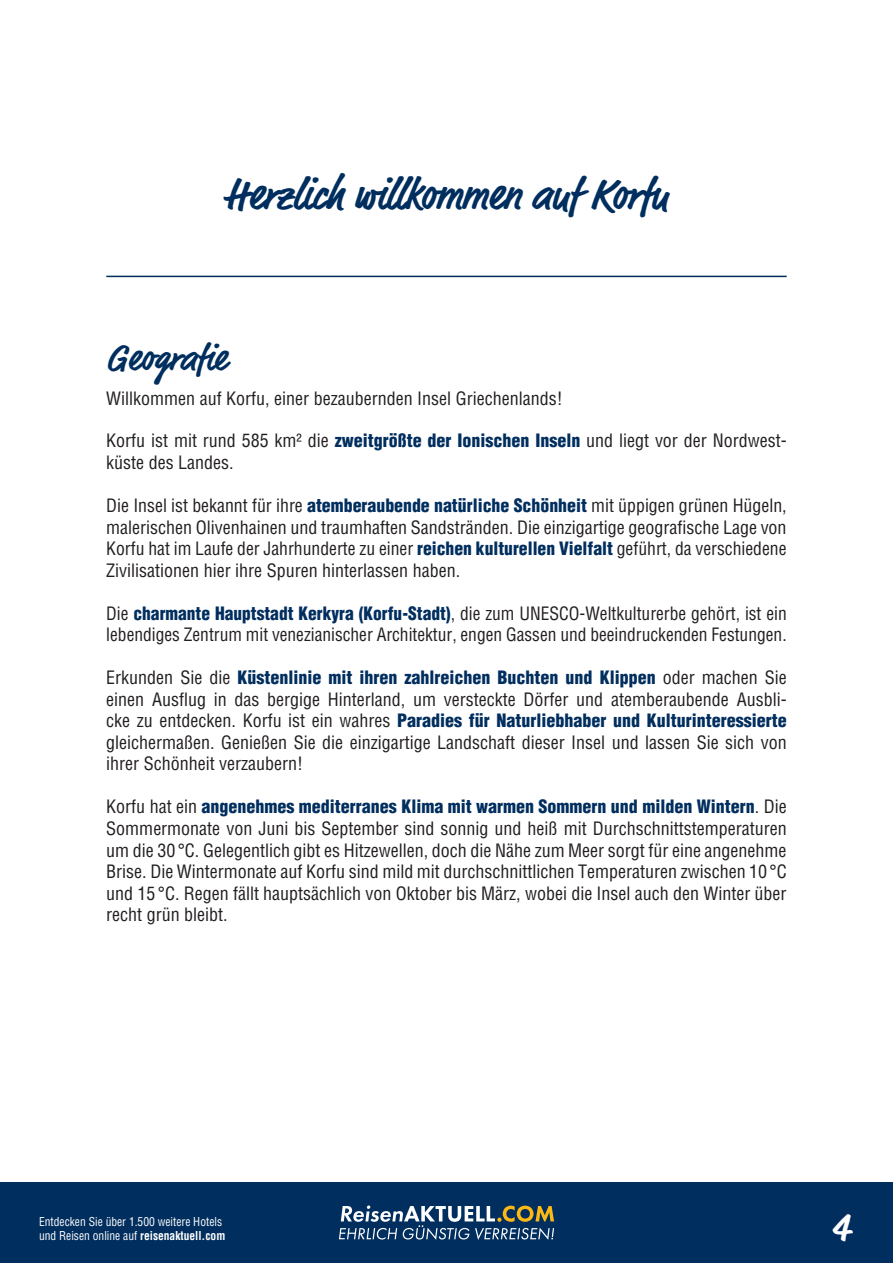
<style>
.page{position:relative;width:893px;height:1263px;background:#fff}
.page>*{position:absolute;margin:0;border:0;box-sizing:border-box;transform-origin:0 0}
.t1{font:700 45px "Market Pro";letter-spacing:-.005em;color:#002e5e;scale:.95 1}
.t2{font:700 42px "Market Pro";color:#fff}
.t3{font:700 37.5px "Market Pro";letter-spacing:-.005em;color:#002e5e;scale:.95 1}
.t4{font:condensed 18px/21.6px "Helvetica LT Std";color:#231f20;text-align:justify}
.t5{font:condensed 12px/14.4px "Helvetica LT Std";color:#fff;scale:.96 1}
.s1{font-weight:900;color:#002e5e}
.s2{font-weight:700}
</style>
<div class="page">
<hr style="left:106px;top:276px;width:681px;height:1px;background:#002e5e">
<div style="left:0;top:1182px;width:893px;height:81px;background:#002e5e"></div>
<svg style="left:339px;top:1205px;width:215px;height:35px"></svg>
<h1 class="t1" style="left:224px;top:163px;width:469px">Herzlich willkommen auf Korfu</h1>
<h3 class="t3" style="left:106px;top:332px;width:128px">Geografie</h3>
<p class="t4" style="left:106px;top:387px;width:458px">Willkommen auf Korfu, einer bezaubernden Insel Griechenlands!</p>
<p class="t4" style="left:106px;top:430px;width:682px">Korfu ist mit rund 585 km² die <span class="s1">zweitgrößte der Ionischen Inseln</span> und liegt vor der Nordwest&shy;küste des Landes.</p>
<p class="t4" style="left:106px;top:494px;width:682px">Die Insel ist bekannt für ihre <span class="s1">atemberaubende natürliche Schönheit</span> mit üppigen grünen Hügeln, malerischen Olivenhainen und traumhaften Sandstränden. Die einzigartige geografische Lage von Korfu hat im Laufe der Jahrhunderte zu einer <span class="s1">reichen kulturellen Vielfalt</span> geführt, da verschiedene Zivilisationen hier ihre Spuren hinterlassen haben.</p>
<p class="t4" style="left:106px;top:602px;width:682px">Die <span class="s1">charmante Hauptstadt Kerkyra (Korfu-Stadt)</span>, die zum UNESCO-Weltkulturerbe gehört, ist ein lebendiges Zentrum mit venezianischer Architektur, engen Gassen und beeindruckenden Festungen.</p>
<p class="t4" style="left:106px;top:666px;width:682px">Erkunden Sie die <span class="s1">Küstenlinie mit ihren zahlreichen Buchten und Klippen</span> oder machen Sie einen Ausflug in das bergige Hinterland, um versteckte Dörfer und atemberaubende Ausbli&shy;cke zu entdecken. Korfu ist ein wahres <span class="s1">Paradies für Naturliebhaber und Kulturinteressierte </span>gleichermaßen. Genießen Sie die einzigartige Landschaft dieser Insel und lassen Sie sich von ihrer Schönheit verzaubern!</p>
<p class="t4" style="left:106px;top:796px;width:682px">Korfu hat ein <span class="s1">angenehmes mediterranes Klima mit warmen Sommern und milden Wintern</span>. Die Sommermonate von Juni bis September sind sonnig und heiß mit Durchschnittstemperaturen um die 30 °C. Gelegentlich gibt es Hitzewellen, doch die Nähe zum Meer sorgt für eine angenehme Brise. Die Wintermonate auf Korfu sind mild mit durchschnittlichen Temperaturen zwischen 10°C und 15°C. Regen fällt hauptsächlich von Oktober bis März, wobei die Insel auch den Winter über recht grün bleibt.</p>
<p class="t5" style="left:39px;top:1214px;width:195px">Entdecken Sie über 1.500 weitere Hotels und Reisen online auf <span class="s2">reisenaktuell.com</span></p>
<h2 class="t2" style="left:832px;top:1198px;width:20px">4</h2>
</div>
